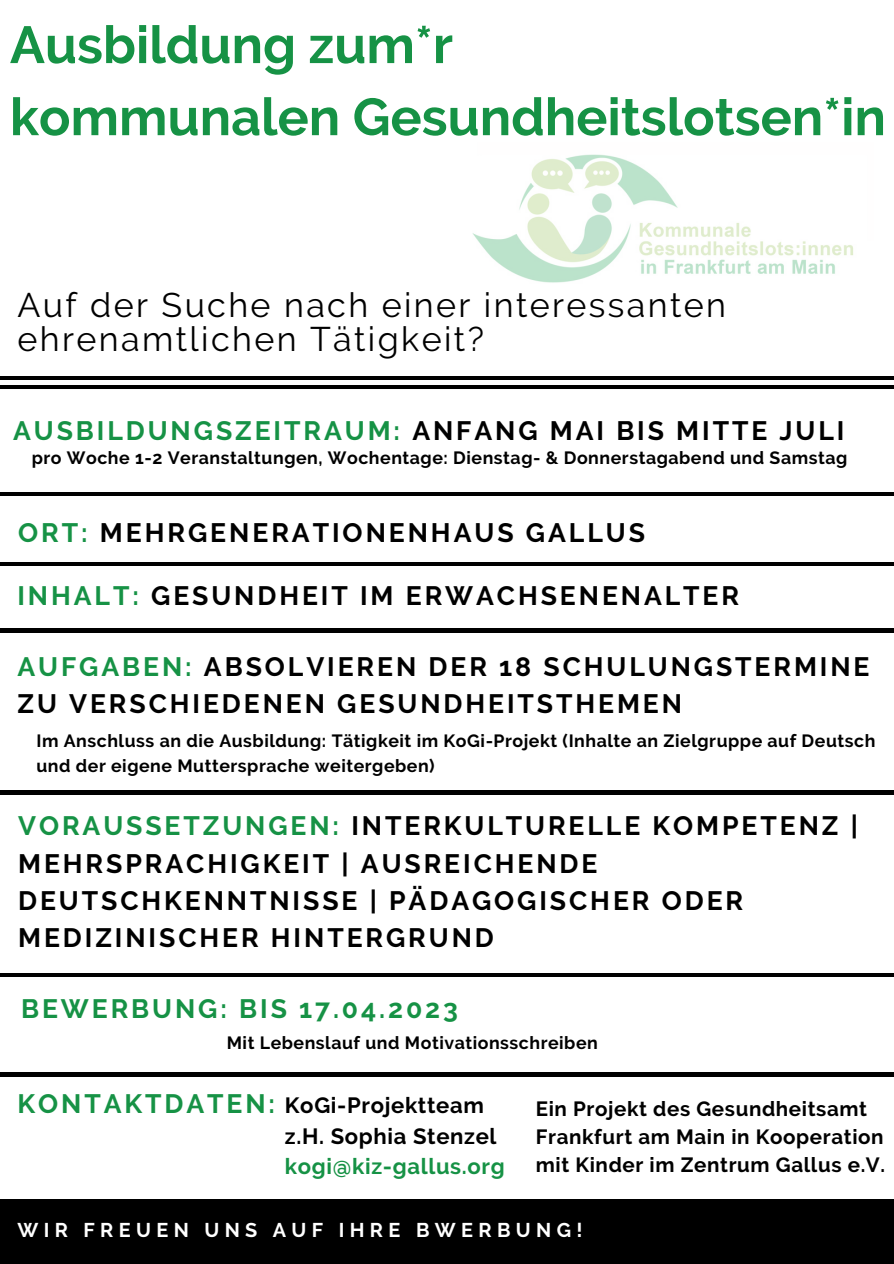
<style>
.page{position:relative;width:894px;height:1264px;background:#fff}
.page>*{position:absolute;margin:0;border:0;box-sizing:border-box;transform-origin:0 0}
.t1{font:700 52.05px/72px "Raleway";color:#169245}
.t2{font:34.05px/33.8px "Raleway";letter-spacing:.07em;color:#000}
.t3{font:700 26.55px/37.2px "Raleway";letter-spacing:.11em;color:#000}
.t4{font:700 26.55px "Raleway";letter-spacing:.11em;color:#169245}
.t5{font:700 22.05px/30.5px "Raleway";letter-spacing:.03em;color:#000}
.t6{font:700 22.05px "Raleway";letter-spacing:.03em;color:#169245}
.t7{font:700 20.55px/28.2px "Raleway";letter-spacing:.03em;color:#000}
.t8{font:700 19.8px "Raleway";letter-spacing:.27em;color:#fff}
.t9{font:700 17.7px/24.8px "Raleway";letter-spacing:.03em;color:#000}
.s1{color:#169245}
</style>
<div class="page">
<hr style="left:0;top:385px;width:893px;height:3px;background:#000">
<div style="left:0;top:1199px;width:893px;height:64px;background:#000"></div>
<img style="left:472px;top:154px;width:381px;height:129px">
<hr style="left:0;top:492px;width:893px;height:4px;background:#000">
<hr style="left:0;top:376px;width:893px;height:4px;background:#000">
<hr style="left:0;top:562px;width:893px;height:3px;background:#000">
<hr style="left:0;top:629px;width:893px;height:3px;background:#000">
<hr style="left:0;top:790px;width:893px;height:4px;background:#000">
<hr style="left:0;top:973px;width:893px;height:3px;background:#000">
<hr style="left:0;top:1072px;width:893px;height:4px;background:#000">
<h1 class="t1" style="left:10px;top:9px;width:877px">Ausbildung zum*r<br>kommunalen Gesundheitslotsen*in</h1>
<p class="t2" style="left:17px;top:288px;width:710px">Auf der Suche nach einer interessanten ehrenamtlichen Tätigkeit?</p>
<p class="t3" style="left:13px;top:412px;width:832px"><span class="s1">AUSBILDUNGSZEITRAUM:</span> ANFANG MAI BIS MITTE JULI</p>
<p class="t9" style="left:32px;top:445px;width:817px">pro Woche 1-2 Veranstaltungen, Wochentage: Dienstag- &amp; Donnerstagabend und Samstag</p>
<p class="t3" style="left:18px;top:514px;width:628px"><span class="s1">ORT:</span> MEHRGENERATIONENHAUS GALLUS</p>
<p class="t3" style="left:17px;top:576px;width:723px"><span class="s1">INHALT:</span> GESUNDHEIT IM ERWACHSENENALTER</p>
<p class="t3" style="left:17px;top:647px;width:853px"><span class="s1">AUFGABEN:</span> ABSOLVIEREN DER 18 SCHULUNGSTERMINE<br>ZU VERSCHIEDENEN GESUNDHEITSTHEMEN</p>
<p class="t9" style="left:36px;top:728px;width:840px">Im Anschluss an die Ausbildung: Tätigkeit im KoGi-Projekt (Inhalte an Zielgruppe auf Deutsch und der eigene Muttersprache weitergeben)</p>
<p class="t3" style="left:18px;top:807px;width:841px"><span class="s1">VORAUSSETZUNGEN:</span> INTERKULTURELLE KOMPETENZ | MEHRSPRACHIGKEIT | AUSREICHENDE DEUTSCHKENNTNISSE | PÄDAGOGISCHER ODER MEDIZINISCHER HINTERGRUND</p>
<p class="t4" style="left:21px;top:993px;width:438px">BEWERBUNG: BIS 17.04.2023</p>
<p class="t9" style="left:227px;top:1030px;width:372px">Mit Lebenslauf und Motivationsschreiben</p>
<p class="t4" style="left:17px;top:1088px;width:259px">KONTAKTDATEN:</p>
<p class="t5" style="left:285px;top:1090px;width:213px">KoGi-Projektteam z.H. Sophia Stenzel</p>
<p class="t6" style="left:285px;top:1153px;width:221px">kogi@kiz-gallus.org</p>
<p class="t7" style="left:535px;top:1094px;width:350px">Ein Projekt des Gesundheitsamt<br>Frankfurt am Main in Kooperation mit Kinder im Zentrum Gallus e.V.</p>
<p class="t8" style="left:17px;top:1218px;width:566px">WIR FREUEN UNS AUF IHRE BWERBUNG!</p>
</div>
